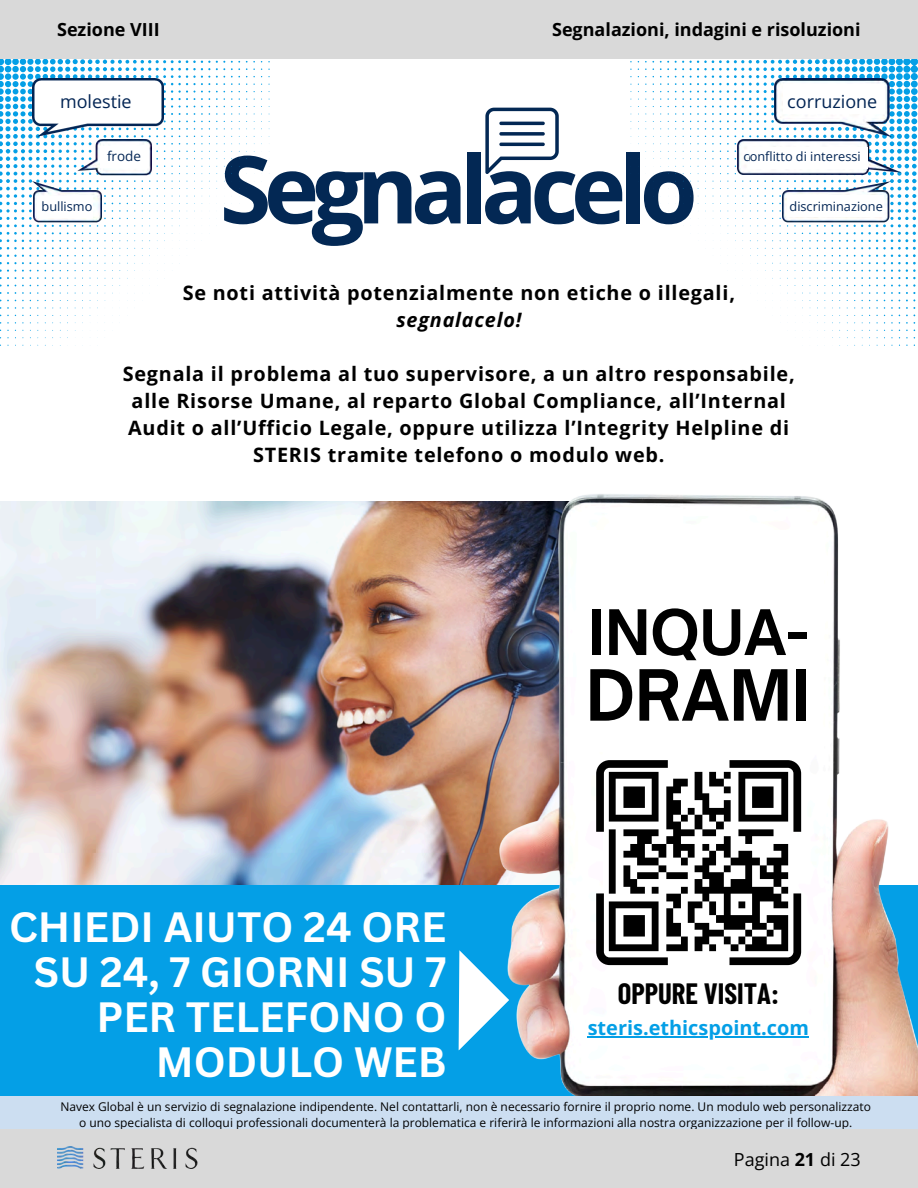
<style>
.page{position:relative;width:918px;height:1188px;background:#fff}
.page>*{position:absolute;margin:0;border:0;box-sizing:border-box;transform-origin:0 0}
.t1{font:700 93.75px "Open Sans";letter-spacing:-.08em;color:#032854}
.t2{font:700 67.5px "Open Sauce One";color:#000}
.t3{font:700 60px "Open Sauce One";color:#000}
.t4{font:700 41.25px/45px "Canva Sans";color:#fff;text-align:right}
.t5{font:700 28.8px "Barlow Condensed";color:#000}
.t6{font:700 19.95px "Open Sans";color:#049fe6}
.t7{font:700 19.8px/27px "Open Sans";letter-spacing:.04em;color:#000;text-align:center}
.t8{font:700 18px "Open Sans";color:#000}
.t9{font:18px "Open Sans";color:#032554}
.t10{font:18px "Open Sans";color:#000}
.t11{font:13.5px "Open Sans";color:#032554}
.t12{font:12.75px "Open Sans";color:#032554}
.t13{font:12px/16px "Open Sans";color:#000;text-align:center}
.s1{font-style:italic}
.s2{font-weight:700}
</style>
<div class="page">
<img style="left:0;top:502px;width:500px;height:384px">
<div style="left:0;top:886px;width:918px;height:210px;background:#049fe6"></div>
<svg style="left:485px;top:108px;width:74px;height:66px"></svg>
<svg style="left:660px;top:61px;width:9px;height:9px"></svg>
<svg style="left:854px;top:255px;width:9px;height:9px"></svg>
<svg style="left:742px;top:60px;width:30px;height:80px"></svg>
<svg style="left:824px;top:59px;width:45px;height:190px"></svg>
<svg style="left:645px;top:61px;width:9px;height:9px"></svg>
<svg style="left:712px;top:60px;width:40px;height:77px"></svg>
<svg style="left:660px;top:76px;width:9px;height:9px"></svg>
<svg style="left:727px;top:143px;width:9px;height:9px"></svg>
<svg style="left:675px;top:60px;width:47px;height:40px"></svg>
<svg style="left:869px;top:58px;width:49px;height:243px"></svg>
<svg style="left:839px;top:255px;width:9px;height:9px"></svg>
<svg style="left:772px;top:59px;width:63px;height:160px"></svg>
<svg style="left:88px;top:59px;width:19px;height:123px"></svg>
<svg style="left:110px;top:60px;width:27px;height:80px"></svg>
<svg style="left:201px;top:76px;width:9px;height:9px"></svg>
<svg style="left:201px;top:61px;width:24px;height:9px"></svg>
<svg style="left:0;top:285px;width:9px;height:9px"></svg>
<svg style="left:141px;top:60px;width:25px;height:77px"></svg>
<svg style="left:231px;top:61px;width:9px;height:9px"></svg>
<svg style="left:216px;top:76px;width:9px;height:9px"></svg>
<svg style="left:52px;top:240px;width:9px;height:9px"></svg>
<svg style="left:171px;top:60px;width:25px;height:62px"></svg>
<svg style="left:50px;top:59px;width:35px;height:175px"></svg>
<svg style="left:0;top:58px;width:48px;height:221px"></svg>
<svg style="left:67px;top:240px;width:9px;height:9px"></svg>
<svg style="left:246px;top:61px;width:9px;height:9px"></svg>
<svg style="left:231px;top:76px;width:9px;height:9px"></svg>
<svg style="left:164px;top:143px;width:9px;height:9px"></svg>
<svg style="left:216px;top:91px;width:9px;height:9px"></svg>
<svg style="left:52px;top:255px;width:9px;height:9px"></svg>
<svg style="left:458px;top:950px;width:42px;height:101px"></svg>
<img style="left:500px;top:494px;width:418px;height:602px">
<svg style="left:596px;top:760px;width:205px;height:205px"></svg>
<div style="left:0;top:1096px;width:918px;height:37px;background:#ccdef1"></div>
<hr style="left:588px;top:1036px;width:221px;height:1px;background:#049fe6">
<div style="left:0;top:1130px;width:918px;height:58px;background:#d9d9d9"></div>
<img style="left:57px;top:1146px;width:141px;height:23px">
<div style="left:0;top:0;width:918px;height:58px;background:#d9d9d9"></div>
<img style="left:33px;top:78px;width:130px;height:59px">
<img style="left:78px;top:140px;width:74px;height:36px">
<img style="left:33px;top:181px;width:69px;height:42px">
<img style="left:774px;top:78px;width:117px;height:59px">
<img style="left:783px;top:181px;width:108px;height:42px">
<img style="left:738px;top:140px;width:164px;height:34px">
<div style="left:42px;top:84px;width:113px;height:30px;background:#fff"></div>
<div style="left:100px;top:146px;width:49px;height:22px;background:#fff"></div>
<div style="left:783px;top:84px;width:101px;height:30px;background:#fff"></div>
<div style="left:750px;top:147px;width:118px;height:21px;background:#fff"></div>
<div style="left:788px;top:195px;width:96px;height:22px;background:#fff"></div>
<div style="left:37px;top:196px;width:55px;height:21px;background:#fff"></div>
<div style="left:577px;top:531px;width:242px;height:221px;background:#fff"></div>
<p class="t8" style="left:57px;top:17px;width:104px">Sezione VIII</p>
<p class="t8" style="left:552px;top:17px;width:310px">Segnalazioni, indagini e risoluzioni</p>
<h6 class="t9" style="left:60px;top:88px;width:73px">molestie</h6>
<p class="t9" style="left:787px;top:89px;width:92px">corruzione</p>
<p class="t11" style="left:107px;top:147px;width:35px">frode</p>
<p class="t12" style="left:42px;top:197px;width:52px">bullismo</p>
<h6 class="t1" style="left:220px;top:123px;width:479px">Segnalacelo</h6>
<h3 class="t12" style="left:744px;top:147px;width:119px">conflitto di interessi</h3>
<h2 class="t12" style="left:790px;top:197px;width:95px">discriminazione</h2>
<p class="t7" style="left:183px;top:279px;width:554px">Se noti attività potenzialmente non etiche o illegali, <span class="s1">segnalacelo!</span></p>
<p class="t7" style="left:123px;top:360px;width:674px">Segnala il problema al tuo supervisore, a un altro responsabile, alle Risorse Umane, al reparto Global Compliance, all’Internal Audit o all’Ufficio Legale, oppure utilizza l’Integrity Helpline di STERIS tramite telefono o modulo web.</p>
<h5 class="t3" style="left:588px;top:595px;width:222px">INQUA-</h5>
<h6 class="t2" style="left:586px;top:653px;width:227px">DRAMI</h6>
<p class="t4" style="left:9px;top:903px;width:439px">CHIEDI AIUTO 24 ORE<br>SU 24, 7 GIORNI SU 7<br>PER TELEFONO O<br>MODULO WEB</p>
<p class="t13" style="left:60px;top:1098px;width:812px">Navex Global è un servizio di segnalazione indipendente. Nel contattarli, non è necessario fornire il proprio nome. Un modulo web personalizzato o uno specialista di colloqui professionali documenterà la problematica e riferirà le informazioni alla nostra organizzazione per il follow-up.</p>
<p class="t5" style="left:618px;top:975px;width:163px">OPPURE VISITA:</p>
<p class="t6" style="left:588px;top:1014px;width:223px">steris.ethicspoint.com</p>
<p class="t10" style="left:734px;top:1146px;width:128px">Pagina <span class="s2">21</span> di 23</p>
</div>
